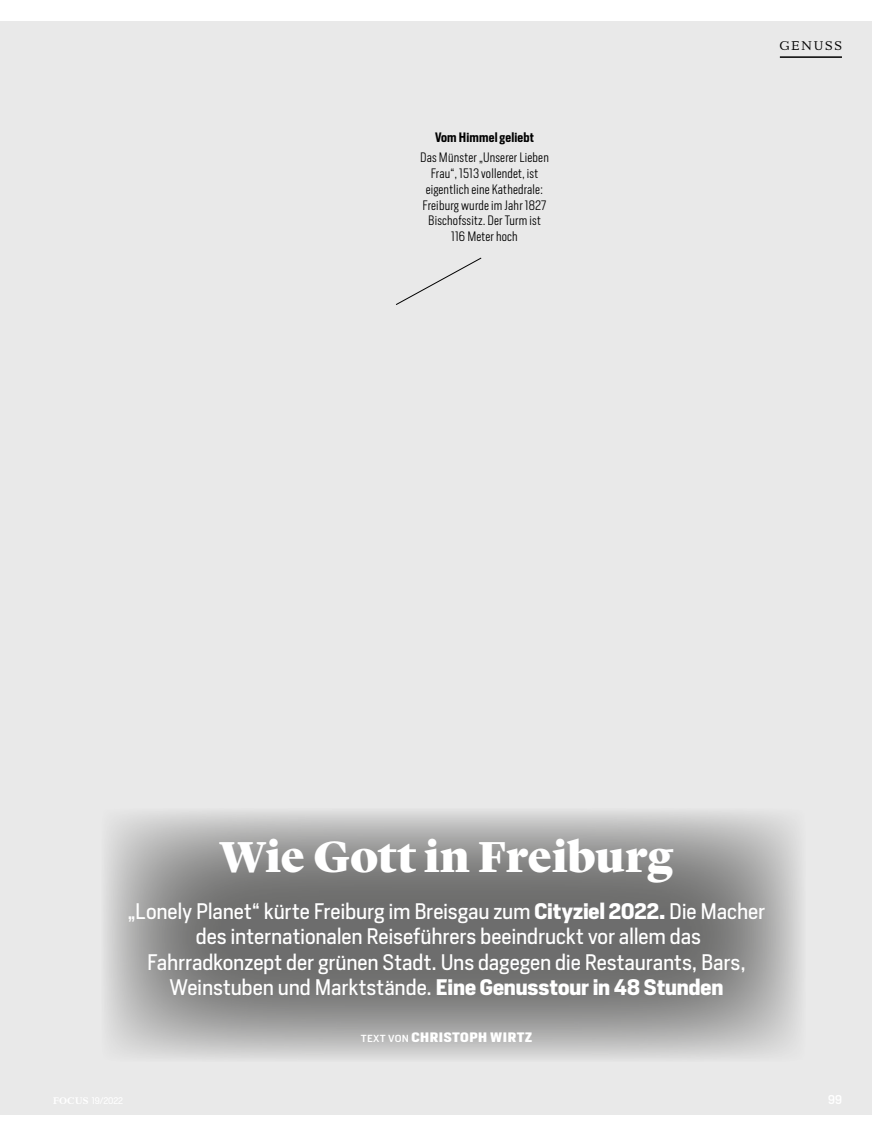
<style>
.page{position:relative;width:893px;height:1136px;background:#fff}
.page>*{position:absolute;margin:0;border:0;box-sizing:border-box;transform-origin:0 0}
.t1{font:900 45px "Lyon Display";letter-spacing:.005em;color:#fff}
.t2{font:21px/25.5px "Heron Sans";letter-spacing:-.005em;color:#fff;text-align:center}
.t3{font:12.9px "Candida Focus Roman";letter-spacing:.145em;color:#000}
.t4{font:300 12.75px/15.8px "Heron Sans Cond";letter-spacing:.015em;color:#000;text-align:center}
.t5{font:700 12.75px "Heron Sans Cond";letter-spacing:.035em;color:#fff;scale:1.21 1}
.t6{font:600 12.75px "Heron Sans Cond";letter-spacing:.015em;color:#000}
.t7{font:500 12px "Heron Sans";color:#fff}
.s1{font-weight:700}
.s2{font-family:"Heron Sans";font-weight:500;font-size:9.6px}
</style>
<div class="page">
<div style="left:0;top:21px;width:871px;height:1093px;background:#e9e9e9"></div>
<svg style="left:396px;top:257px;width:86px;height:48px"></svg>
<hr style="left:780px;top:56px;width:62px;height:2px;background:#000">
<svg style="left:105px;top:811px;width:696px;height:248px;background:#979796"></svg>
<p class="t6" style="left:435px;top:129px;width:101px">Vom Himmel geliebt</p>
<p class="t4" style="left:420px;top:149px;width:130px">Das Münster „Unserer Lieben<br>Frau“, 1513 vollendet, ist eigentlich eine Kathedrale:<br>Freiburg wurde im Jahr 1827<br>Bischofssitz. Der Turm ist<br>116 Meter hoch</p>
<p class="t3" style="left:779px;top:39px;width:64px">GENUSS</p>
<p class="t3" style="left:746px;top:39px;width:98px">BLINDBLIND</p>
<h1 class="t1" style="left:220px;top:823px;width:455px">Wie Gott in Freiburg</h1>
<p class="t2" style="left:128px;top:897px;width:639px">„Lonely Planet“ kürte Freiburg im Breisgau zum <span class="s1">Cityziel 2022.</span> Die Macher des internationalen Reiseführers beeindruckt vor allem das Fahrradkonzept der grünen Stadt. Uns dagegen die Restaurants, Bars, Weinstuben und Marktstände. <span class="s1">Eine Genusstour in 48 Stunden</span></p>
<p class="t5" style="left:361px;top:1029px;width:143px"><span class="s2">TEXT VON</span> CHRISTOPH WIRTZ</p>
<p class="t7" style="left:828px;top:1092px;width:15px">99</p>
</div>
